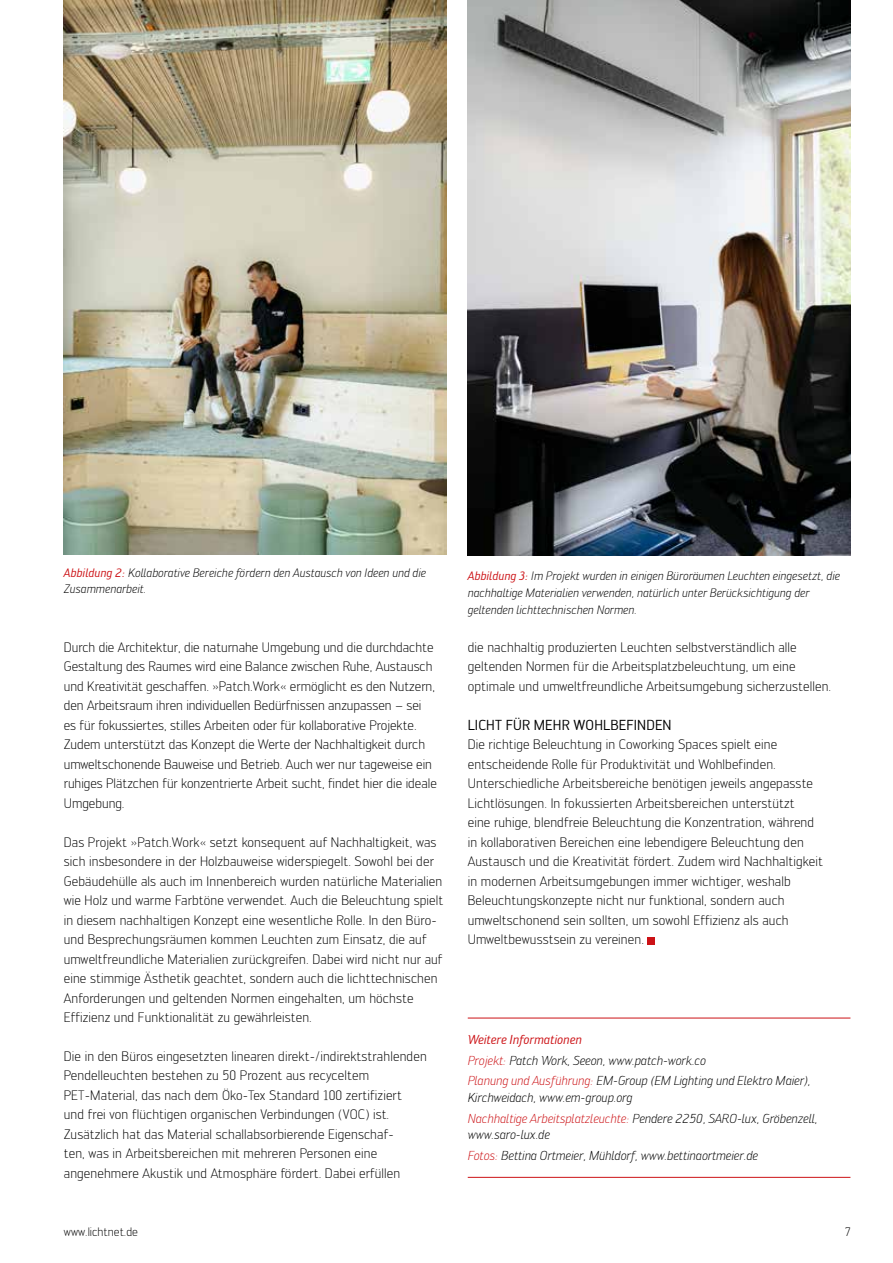
<style>
.page{position:relative;width:893px;height:1263px;background:#fff}
.page>*{position:absolute;margin:0;border:0;box-sizing:border-box;transform-origin:0 0}
.t1{font:14.25px "Engel";letter-spacing:.01em;color:#000}
.t2{font:300 13.5px/19.5px "Engel";letter-spacing:.01em;color:#000}
.t3{font:italic 300 12.75px/20.7px "Engel";letter-spacing:-.005em;color:#000}
.t4{font:italic 300 12px/16.8px "Engel";color:#000}
.t5{font:300 12px "Engel";color:#000}
.s1{font-weight:400;color:#cc1216}
.s2{color:#cc1216}
</style>
<div class="page">
<img style="left:64px;top:0;width:382px;height:554px">
<img style="left:468px;top:0;width:382px;height:555px">
<hr style="left:468px;top:1018px;width:382px;height:1px;background:#cc1216">
<hr style="left:468px;top:1177px;width:382px;height:1px;background:#cc1216">
<div style="left:648px;top:937px;width:7px;height:7px;background:#cc1216"></div>
<p class="t4" style="left:64px;top:564px;width:364px"><span class="s1">Abbildung 2:</span> Kollaborative Bereiche fördern den Austausch von Ideen und die<br>Zusammenarbeit.</p>
<p class="t4" style="left:468px;top:568px;width:374px"><span class="s1">Abbildung 3:</span> Im Projekt wurden in einigen Büroräumen Leuchten eingesetzt, die nachhaltige Materialien verwenden, natürlich unter Berücksichtigung der geltenden lichttechnischen Normen.</p>
<p class="t2" style="left:64px;top:637px;width:375px">Durch die Architektur, die naturnahe Umgebung und die durchdachte Gestaltung des Raumes wird eine Balance zwischen Ruhe, Austausch und Kreativität geschaffen. »Patch.Work« ermöglicht es den Nutzern, den Arbeitsraum ihren individuellen Bedürfnissen anzupassen – sei es für fokussiertes, stilles Arbeiten oder für kollaborative Projekte.<br>Zudem unterstützt das Konzept die Werte der Nachhaltigkeit durch umweltschonende Bauweise und Betrieb. Auch wer nur tageweise ein ruhiges Plätzchen für konzentrierte Arbeit sucht, findet hier die ideale Umgebung.</p>
<p class="t2" style="left:64px;top:832px;width:381px">Das Projekt »Patch.Work« setzt konsequent auf Nachhaltigkeit, was sich insbesondere in der Holzbauweise widerspiegelt. Sowohl bei der Gebäudehülle als auch im Innenbereich wurden natürliche Materialien wie Holz und warme Farbtöne verwendet. Auch die Beleuchtung spielt in diesem nachhaltigen Konzept eine wesentliche Rolle. In den Büro&shy;und Besprechungsräumen kommen Leuchten zum Einsatz, die auf umweltfreundliche Materialien zurückgreifen. Dabei wird nicht nur auf eine stimmige Ästhetik geachtet, sondern auch die lichttechnischen Anforderungen und geltenden Normen eingehalten, um höchste Effizienz und Funktionalität zu gewährleisten.</p>
<p class="t2" style="left:64px;top:1046px;width:364px">Die in den Büros eingesetzten linearen direkt-/indirektstrahlenden Pendelleuchten bestehen zu 50 Prozent aus recyceltem PET-Material, das nach dem Öko-Tex Standard 100 zertifiziert<br>und frei von flüchtigen organischen Verbindungen (VOC) ist.<br>Zusätzlich hat das Material schallabsorbierende Eigenschaf-<br>ten, was in Arbeitsbereichen mit mehreren Personen eine angenehmere Akustik und Atmosphäre fördert. Dabei erfüllen</p>
<p class="t2" style="left:468px;top:637px;width:365px">die nachhaltig produzierten Leuchten selbstverständlich alle geltenden -Normen für die Arbeitsplatzbeleuchtung, um eine optimale und umweltfreundliche Arbeitsumgebung sicherzustellen.</p>
<p class="t1" style="left:468px;top:717px;width:205px">LICHT FÜR MEHR WOHLBEFINDEN</p>
<p class="t2" style="left:468px;top:735px;width:357px">Die richtige Beleuchtung in Coworking Spaces spielt eine entscheidende Rolle für Produktivität und Wohlbefinden. -Unterschiedliche Arbeitsbereiche benötigen jeweils angepasste -Lichtlösungen. In fokussierten Arbeitsbereichen unterstützt<br>eine ruhige, blendfreie Beleuchtung die Konzentration, während in kollaborativen Bereichen eine lebendigere Beleuchtung den -Austausch und die Kreativität fördert. Zudem wird -Nachhaltigkeit in modernen Arbeitsumgebungen immer wichtiger, weshalb Beleuchtungskonzepte nicht nur funktional, sondern auch umweltschonend sein sollten, um sowohl Effizienz als auch -Umweltbewusstsein zu vereinen.</p>
<p class="t3" style="left:468px;top:1029px;width:344px"><span class="s1">Weitere Informationen<br></span><span class="s2">Projekt:</span> Patch Work, Seeon, www.patch-work.co<br><span class="s2">Planung und Ausführung:</span> EM-Group (EM Lighting und Elektro Maier),</p>
<p class="t3" style="left:468px;top:1087px;width:352px">Kirchweidach, www.em-group.org<br><span class="s2">Nachhaltige Arbeitsplatzleuchte:</span> Pendere 2250, SARO-lux, Gröbenzell,</p>
<p class="t3" style="left:468px;top:1124px;width:292px">www.saro-lux.de<br><span class="s2">Fotos:</span> Bettina Ortmeier, Mühldorf, www.bettinaortmeier.de</p>
<p class="t5" style="left:64px;top:1225px;width:76px">www.lichtnet.de</p>
<p class="t5" style="left:845px;top:1225px;width:7px">7</p>
</div>
